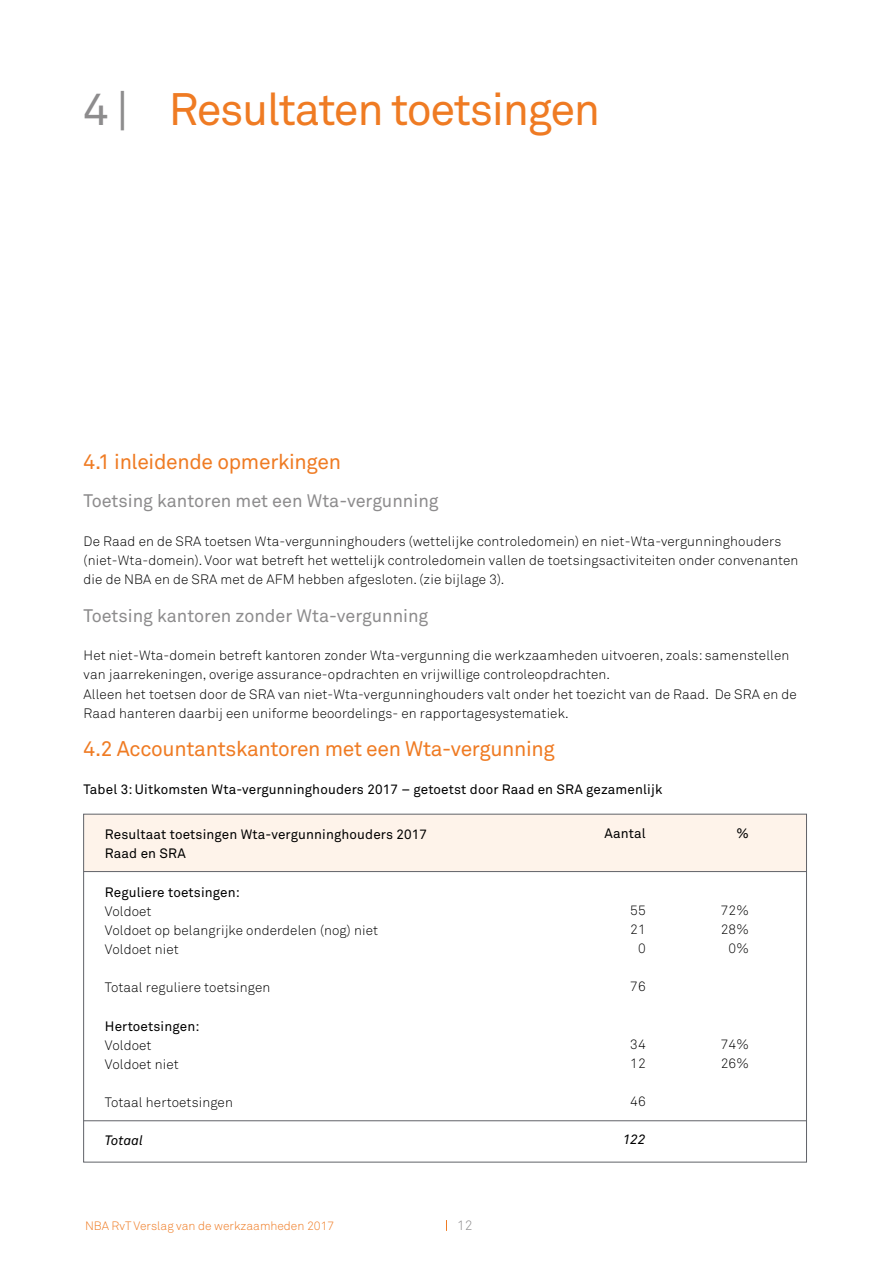
<style>
.page{position:relative;width:893px;height:1263px;background:#fff}
.page>*{position:absolute;margin:0;border:0;box-sizing:border-box;transform-origin:0 0}
.t1{font:45px "Akkurat";letter-spacing:-.03em;color:#ef7b23}
.t2{font:21px "Akkurat";letter-spacing:-.015em;color:#ef7b23}
.t3{font:18px "Akkurat Pro";color:#8d8c8d}
.t4{font:300 13.5px/19.2px "Akkurat";letter-spacing:.01em;color:#000}
.t5{font:13.5px "Akkurat";letter-spacing:.01em;color:#000}
.t6{font:13.5px/19.2px "Akkurat Pro";letter-spacing:.01em;color:#000}
.t7{font:italic 13.5px "Akkurat";letter-spacing:.01em;color:#000}
.t8{font:300 13.5px "Akkurat";color:#8d8c8d}
.t9{font:300 12px "Akkurat";color:#ef7b23}
.s1{color:#8d8c8d}
</style>
<div class="page">
<div style="left:84px;top:814px;width:722px;height:57px;background:#fef3ea"></div>
<hr style="left:84px;top:1120px;width:722px;height:1px;background:#606268">
<hr style="left:84px;top:871px;width:722px;height:1px;background:#606268">
<h1 class="t1" style="left:84px;top:83px;width:518px"><span class="s1">4 |</span> Resultaten toetsingen</h1>
<h2 class="t2" style="left:84px;top:449px;width:259px">4.1 inleidende opmerkingen</h2>
<h3 class="t3" style="left:84px;top:491px;width:356px">Toetsing kantoren met een Wta-vergunning</h3>
<p class="t4" style="left:84px;top:531px;width:716px">De Raad en de SRA toetsen Wta-vergunninghouders (wettelijke controledomein) en niet-Wta-vergunninghouders (niet-Wta-domein). Voor wat betreft het wettelijk controledomein vallen de toetsingsactiviteiten onder convenanten die de NBA en de SRA met de AFM hebben afgesloten. (zie bijlage 3).</p>
<h3 class="t3" style="left:84px;top:605px;width:346px">Toetsing kantoren zonder Wta-vergunning</h3>
<p class="t4" style="left:84px;top:646px;width:715px">Het niet-Wta-domein betreft kantoren zonder Wta-vergunning die werkzaamheden uitvoeren, zoals: samenstellen van jaarrekeningen, overige assurance-opdrachten en vrijwillige controleopdrachten.<br>Alleen het toetsen door de SRA van niet-Wta-vergunninghouders valt onder het toezicht van de Raad. De SRA en de Raad hanteren daarbij een uniforme beoordelings- en rapportagesystematiek.</p>
<h2 class="t2" style="left:84px;top:736px;width:473px">4.2 Accountantskantoren met een Wta-vergunning</h2>
<p class="t5" style="left:84px;top:782px;width:580px">Tabel 3: Uitkomsten Wta-vergunninghouders 2017 – getoetst door Raad en SRA gezamenlijk</p>
<p class="t6" style="left:105px;top:825px;width:324px">Resultaat toetsingen Wta-vergunninghouders 2017<br>Raad en SRA</p>
<p class="t5" style="left:105px;top:884px;width:137px">Reguliere toetsingen:</p>
<p class="t4" style="left:105px;top:902px;width:275px">Voldoet<br>Voldoet op belangrijke onderdelen (nog) niet<br>Voldoet niet</p>
<p class="t4" style="left:105px;top:978px;width:167px">Totaal reguliere toetsingen</p>
<p class="t5" style="left:105px;top:1018px;width:96px">Hertoetsingen:</p>
<p class="t4" style="left:105px;top:1035px;width:75px">Voldoet<br>Voldoet niet</p>
<p class="t4" style="left:105px;top:1093px;width:130px">Totaal hertoetsingen</p>
<p class="t7" style="left:105px;top:1133px;width:40px">Totaal</p>
<p class="t6" style="left:736px;top:824px;width:14px">%</p>
<p class="t6" style="left:605px;top:824px;width:43px">Aantal</p>
<p class="t4" style="left:721px;top:901px;width:30px;text-align:center">72%<br>28%<br>0%</p>
<p class="t4" style="left:630px;top:901px;width:17px;text-align:center">55<br>21<br>0</p>
<p class="t4" style="left:630px;top:977px;width:17px">76</p>
<p class="t4" style="left:721px;top:1034px;width:30px">74%<br>26%</p>
<p class="t4" style="left:630px;top:1034px;width:17px">34<br>12</p>
<p class="t4" style="left:630px;top:1092px;width:17px">46</p>
<p class="t7" style="left:623px;top:1131px;width:24px">122</p>
<p class="t9" style="left:85px;top:1218px;width:251px">NBA RvT Verslag van de werkzaamheden 2017</p>
<p class="t8" style="left:457px;top:1217px;width:17px">12</p>
</div>
